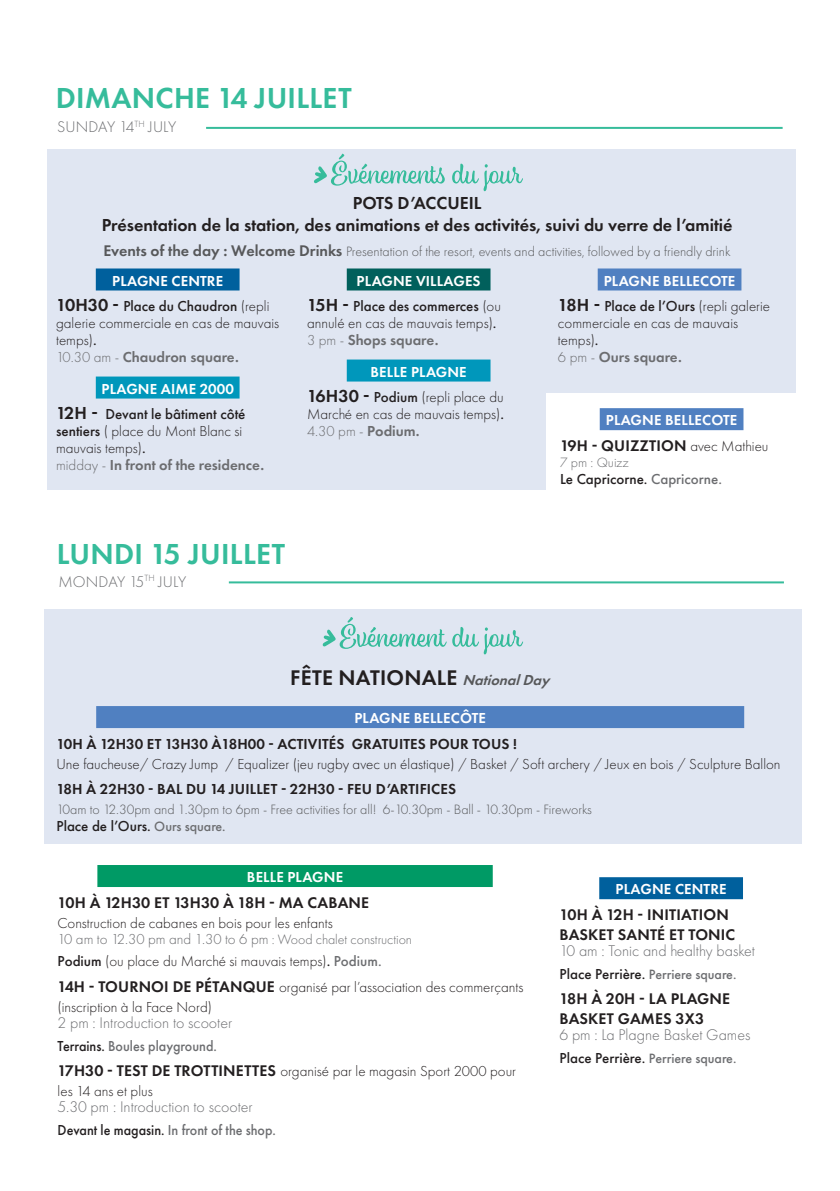
<style>
.page{position:relative;width:840px;height:1191px;background:#fff}
.page>*{position:absolute;margin:0;border:0;box-sizing:border-box;transform-origin:0 0}
.t1{font:600 30px "Futura PT";letter-spacing:.01em;color:#36bc9b}
.t2{font:600 22px "Futura PT";letter-spacing:.01em;color:#231f20}
.t3{font:600 18px/21.6px "Futura PT";color:#231f20;text-align:center}
.t4{font:300 16px "Futura PT";color:#6c6d70}
.t5{font:600 16px/20px "Futura PT";letter-spacing:.01em;color:#231f20}
.t6{font:300 15px/17px "Futura PT";color:#231f20}
.t7{font:500 15px/25.6px "Futura PT";color:#231f20}
.t8{font:600 15px/25.6px "Futura PT";letter-spacing:.01em;color:#fff}
.t9{font:600 15px "Futura PT";letter-spacing:.01em;color:#231f20}
.t10{font:500 15px "Futura PT";color:#6c6d70;scale:.94 1}
.t11{font:300 14px "Futura PT";color:#57585a}
.t12{font:500 14px "Futura PT";color:#6c6d70}
.t13{font:300 14px "Futura PT";color:#6c6d70}
.s1{font-weight:600;font-size:16px}
.s2{font-weight:600;color:#fff}
.s3{font-weight:600;font-size:18px}
.s4{font-weight:300}
.s5{font-weight:500}
.s6{color:#6c6d70}
.s7{font-weight:600;color:#6c6d70}
.s8{font-size:18px;color:#231f20}
.s9{font-weight:500;color:#231f20}
.s10{font-weight:300;color:#231f20}
.s11{font-weight:300;font-size:15px}
.s12{font-style:italic;font-size:15px;color:#57585a}
.s13{font-size:14px;color:#6c6d70}
.s14{font-weight:500;color:#6c6d70}
.s15{color:#231f20}
.s16{font-size:15px;color:#231f20}
</style>
<div class="page">
<div style="left:545px;top:149px;width:250px;height:244px;background:#e0e6f2"></div>
<div style="left:47px;top:149px;width:498px;height:341px;background:#e0e6f2"></div>
<div style="left:96px;top:268px;width:143px;height:22px;background:#00609d"></div>
<div style="left:96px;top:376px;width:143px;height:22px;background:#0097bb"></div>
<hr style="left:206px;top:127px;width:576px;height:2px;background:#36bc9b">
<div style="left:346px;top:268px;width:144px;height:22px;background:#01605c"></div>
<div style="left:346px;top:359px;width:144px;height:22px;background:#0097bb"></div>
<div style="left:597px;top:268px;width:144px;height:22px;background:#5080c1"></div>
<svg style="left:314px;top:154px;width:208px;height:37px"></svg>
<hr style="left:229px;top:581px;width:554px;height:2px;background:#36bc9b">
<div style="left:44px;top:609px;width:757px;height:234px;background:#e0e6f2"></div>
<div style="left:97px;top:865px;width:395px;height:22px;background:#009a65"></div>
<div style="left:96px;top:706px;width:647px;height:22px;background:#5080c1"></div>
<div style="left:599px;top:877px;width:143px;height:22px;background:#00609d"></div>
<svg style="left:322px;top:617px;width:201px;height:37px"></svg>
<div style="left:599px;top:408px;width:144px;height:22px;background:#5080c1"></div>
<h1 class="t1" style="left:56px;top:79px;width:297px">DIMANCHE 14 JUILLET</h1>
<p class="t4" style="left:57px;top:118px;width:121px">SUNDAY 14<sup>TH</sup> JULY</p>
<p class="t3" style="left:102px;top:192px;width:632px">POTS D’ACCUEIL<br>Présentation de la station, des animations et des activités, suivi du verre de l’amitié</p>
<p class="t11" style="left:104px;top:243px;width:628px"><span class="s1">Events of the day : Welcome Drinks</span> Presentation of the resort, events and activities, followed by a friendly drink</p>
<p class="t7" style="left:56px;top:268px;width:215px;text-indent:56px"><span class="s2">PLAGNE CENTRE<br></span><span class="s3">10H30 -</span> Place du Chaudron <span class="s4">(repli</span></p>
<p class="t6" style="left:56px;top:315px;width:224px">galerie commerciale en cas de mauvais temps)<span class="s5">.<br></span><span class="s6">10.30 am -</span> <span class="s7">Chaudron square.</span></p>
<p class="t7" style="left:56px;top:376px;width:191px;text-indent:45px"><span class="s2">PLAGNE AIME 2000<br></span><span class="s3">12H -</span> Devant le bâtiment côté</p>
<p class="t6" style="left:56px;top:423px;width:210px"><span class="s5">sentiers</span> ( place du Mont Blanc si mauvais temps)<span class="s5">.<br></span><span class="s6">midday -</span> <span class="s7">In front of the residence.</span></p>
<p class="t7" style="left:307px;top:268px;width:195px;text-indent:50px"><span class="s2">PLAGNE VILLAGES<br></span><span class="s3">15H -</span> Place des commerces <span class="s4">(ou</span></p>
<p class="t6" style="left:307px;top:315px;width:191px">annulé en cas de mauvais temps)<span class="s5">.<br></span><span class="s6">3 pm -</span> <span class="s7">Shops square.</span></p>
<p class="t6" style="left:307px;top:359px;width:198px;line-height:25.6px;text-indent:63px"><span class="s2">BELLE PLAGNE<br></span><span class="s3">16H30 -</span> <span class="s5">Podium</span> (repli place du</p>
<p class="t6" style="left:307px;top:406px;width:198px">Marché en cas de mauvais temps)<span class="s5">.<br></span><span class="s6">4.30 pm -</span> <span class="s7">Podium.</span></p>
<h1 class="t1" style="left:57px;top:535px;width:230px">LUNDI 15 JUILLET</h1>
<p class="t4" style="left:58px;top:572px;width:129px">MONDAY 15<sup>TH</sup> JULY</p>
<p class="t8" style="left:557px;top:267px;width:214px;text-indent:46px">PLAGNE BELLECOTE<br><span class="s8">18H -</span> <span class="s9">Place de l’Ours</span> <span class="s10">(repli galerie</span></p>
<p class="t6" style="left:557px;top:315px;width:181px">commerciale en cas de mauvais temps)<span class="s5">.<br></span><span class="s6">6 pm -</span> <span class="s7">Ours square.</span></p>
<p class="t8" style="left:605px;top:407px;width:133px">PLAGNE BELLECOTE</p>
<p class="t5" style="left:559px;top:435px;width:210px">19H - QUIZZTION <span class="s11">avec Mathieu</span></p>
<p class="t13" style="left:559px;top:454px;width:70px">7 pm : Quizz</p>
<p class="t7" style="left:559px;top:466px;width:163px">Le Capricorne. <span class="s6">Capricorne.</span></p>
<h2 class="t2" style="left:290px;top:664px;width:265px">FÊTE NATIONALE <span class="s12">NationalDay</span></h2>
<p class="t8" style="left:354px;top:705px;width:133px">PLAGNE BELLECÔTE</p>
<p class="t9" style="left:56px;top:734px;width:461px">10H À 12H30 ET 13H30 À18H00 - ACTIVITÉS GRATUITES POUR TOUS !</p>
<p class="t6" style="left:56px;top:755px;width:725px">Une faucheuse/ Crazy Jump / Equalizer (jeu rugby avec un élastique) / Basket / Soft archery / Jeux en bois / Sculpture Ballon</p>
<p class="t9" style="left:56px;top:780px;width:401px">18H À 22H30 - BAL DU 14 JUILLET - 22H30 - FEU D’ARTIFICES</p>
<p class="t11" style="left:56px;top:802px;width:536px">10am to 12.30pm and 1.30pm to 6pm - Free activities for all! 6-10.30pm - Ball - 10.30pm - Fireworks</p>
<p class="t7" style="left:56px;top:813px;width:171px">Place de l’Ours. <span class="s13">Ours square.</span></p>
<p class="t8" style="left:247px;top:864px;width:98px">BELLE PLAGNE</p>
<p class="t5" style="left:58px;top:892px;width:313px">10H À 12H30 ET 13H30 À 18H - MA CABANE</p>
<p class="t6" style="left:58px;top:914px;width:356px;line-height:16px">Construction de cabanes en bois pour les enfants<br><span class="s6">10 am to 12.30 pm and 1.30 to 6 pm</span> <span class="s13">: Wood chalet construction</span></p>
<p class="t6" style="left:58px;top:948px;width:467px;line-height:25.6px"><span class="s5">Podium</span> (ou place du Marché si mauvais temps)<span class="s5">.</span> <span class="s14">Podium.<br></span><span class="s1">14H - TOURNOI DE PÉTANQUE</span> organisé par l’association des commerçants</p>
<p class="t6" style="left:58px;top:998px;width:156px">(inscription à la Face Nord)</p>
<p class="t4" style="left:58px;top:1013px;width:176px">2 pm : Introduction to scooter</p>
<p class="t6" style="left:58px;top:1033px;width:459px;line-height:25.6px"><span class="s5">Terrains.</span> <span class="s14">Boules playground.<br></span><span class="s1">17H30 - TEST DE TROTTINETTES</span> organisé par le magasin Sport 2000 pour</p>
<p class="t6" style="left:58px;top:1083px;width:96px">les 14 ans et plus</p>
<p class="t4" style="left:58px;top:1098px;width:196px">5.30 pm : Introduction to scooter</p>
<p class="t10" style="left:58px;top:1121px;width:233px"><span class="s15">Devant le magasin.</span> In front of the shop.</p>
<p class="t8" style="left:615px;top:876px;width:112px">PLAGNE CENTRE</p>
<p class="t5" style="left:559px;top:904px;width:177px">10H À 12H - INITIATION<br>BASKET SANTÉ ET TONIC</p>
<p class="t4" style="left:559px;top:941px;width:197px">10 am : Tonic and healthy basket</p>
<p class="t12" style="left:559px;top:965px;width:178px"><span class="s16">Place Perrière.</span> Perriere square.</p>
<p class="t5" style="left:559px;top:988px;width:172px">18H À 20H - LA PLAGNE<br>BASKET GAMES 3X3</p>
<p class="t4" style="left:559px;top:1026px;width:192px">6 pm : La Plagne Basket Games</p>
<p class="t12" style="left:559px;top:1049px;width:178px"><span class="s16">Place Perrière.</span> Perriere square.</p>
</div>
